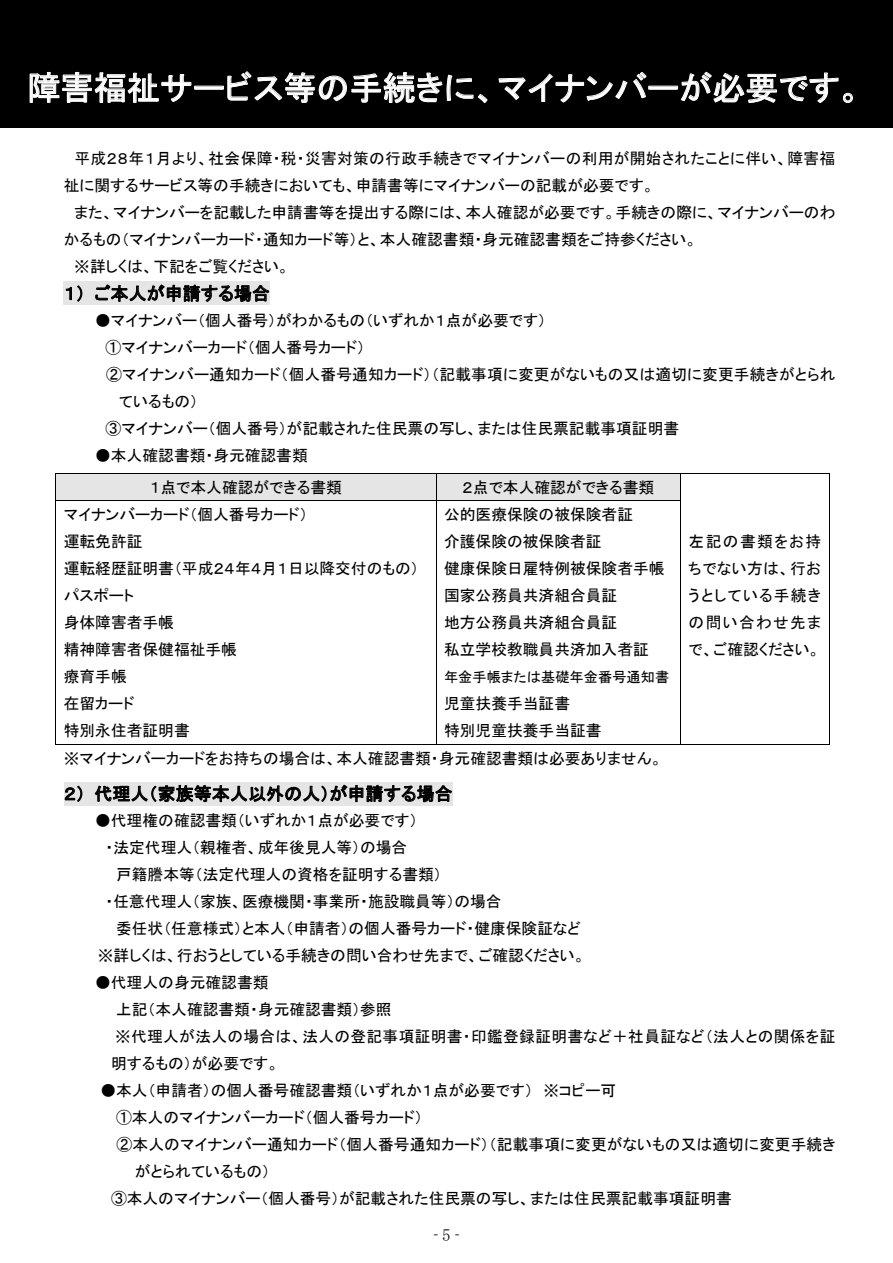
<style>
.page{position:relative;width:893px;height:1263px;background:#fff}
.page>*{position:absolute;margin:0;border:0;box-sizing:border-box;transform-origin:0 0}
.t1{font:33px "MS P Gothic";letter-spacing:.005em;color:#fff}
.t2{font:18px "MS P Gothic";letter-spacing:.005em;color:#000}
.t3{font:16.95px "MS Mincho";color:#000;scale:.5 1}
.t4{font:15.75px/27px "MS P Gothic";color:#000}
.t5{font:15.75px "Century";color:#000}
.t6{font:14.25px "MS P Gothic";color:#000}
</style>
<div class="page">
<div style="left:0;top:0;width:893px;height:128px;background:#000"></div>
<div style="left:64px;top:282px;width:206px;height:23px;background:#e5e5e5"></div>
<div style="left:64px;top:782px;width:389px;height:23px;background:#e5e5e5"></div>
<div style="left:56px;top:473px;width:380px;height:27px;background:#e5e5e5"></div>
<div style="left:436px;top:473px;width:244px;height:27px;background:#e5e5e5"></div>
<hr style="left:55px;top:473px;width:775px;height:1px;background:#000">
<svg style="left:55px;top:474px;width:1px;height:26px"></svg>
<svg style="left:436px;top:474px;width:1px;height:26px"></svg>
<svg style="left:680px;top:474px;width:1px;height:26px"></svg>
<hr style="left:55px;top:500px;width:626px;height:1px;background:#000">
<svg style="left:829px;top:474px;width:1px;height:27px"></svg>
<hr style="left:55px;top:501px;width:1px;height:244px;background:#000">
<hr style="left:55px;top:744px;width:381px;height:1px;background:#000">
<hr style="left:436px;top:501px;width:1px;height:244px;background:#000">
<hr style="left:436px;top:744px;width:244px;height:1px;background:#000">
<hr style="left:680px;top:501px;width:1px;height:244px;background:#000">
<hr style="left:681px;top:744px;width:148px;height:1px;background:#000">
<hr style="left:829px;top:501px;width:1px;height:244px;background:#000">
<h1 class="t1" style="left:27px;top:71px;width:836px">障害福祉サービス等の手続きに、マイナンバーが必要です。</h1>
<p class="t4" style="left:64px;top:145px;width:773px;text-indent:11px">平成２８年１月より、社会保障税・ ・災害対策の行政手続きでマイナンバーの利用が開始されたことに伴い、障害福祉に関するサービス等の手続きにおいても、申請書等にマイナンバーの記載が必要です。</p>
<p class="t4" style="left:74px;top:199px;width:763px">また、マイナンバーを記載した申請書等を提出する際には、本人確認が必要です。手続きの際に、マイナンバーのわ</p>
<p class="t4" style="left:64px;top:226px;width:635px">かるもの（マイナンバーカード・通知カード等と） 、本人確認書類・身元確認書類をご持参ください。</p>
<p class="t4" style="left:74px;top:253px;width:217px">※詳しくは、下記をご覧ください。</p>
<p class="t2" style="left:94px;top:284px;width:177px">ご本人が申請する場合</p>
<p class="t2" style="left:64px;top:284px;width:23px">１）</p>
<p class="t4" style="left:95px;top:307px;width:452px">●マイナンバー（個人番号）がわかるもの（いずれか１点が必要です(</p>
<p class="t4" style="left:106px;top:334px;width:261px">①マイナンバーカード（個人番号カード(</p>
<p class="t4" style="left:106px;top:361px;width:731px">②マイナンバー通知カード（個人番号通知カード）（記載事項に変更がないもの又は適切に変更手続きがとられ</p>
<p class="t4" style="left:119px;top:388px;width:80px">ているもの(</p>
<p class="t4" style="left:106px;top:415px;width:575px">③マイナンバー（個人番号）が記載された住民票の写し、または住民票記載事項証明書</p>
<p class="t4" style="left:95px;top:442px;width:214px">●本人確認書類・身元確認書類</p>
<p class="t4" style="left:64px;top:473px;width:356px;text-indent:86px">１点で本人確認ができる書類<br>マイナンバーカード（個人番号カード(<br>運転免許証<br>運転経歴証明書（平成２４年４月１日以降交付のもの(パスポート<br>身体障害者手帳<br>精神障害者保健福祉手帳<br>療育手帳<br>在留カード<br>特別永住者証明書</p>
<p class="t4" style="left:462px;top:473px;width:194px">２点で本人確認ができる書類</p>
<p class="t4" style="left:444px;top:501px;width:222px">公的医療保険の被保険者証<br>介護保険の被保険者証<br>健康保険日雇特例被保険者手帳国家公務員共済組合員証<br>地方公務員共済組合員証<br>私立学校教職員共済加入者証</p>
<p class="t6" style="left:444px;top:670px;width:227px">年金手帳または基礎年金番号通知書</p>
<p class="t4" style="left:444px;top:690px;width:159px">児童扶養手当証書<br>特別児童扶養手当証書</p>
<p class="t4" style="left:64px;top:745px;width:600px">※マイナンバーカードをお持ちの場合は、本人確認書類・身元確認書類は必要ありません。</p>
<p class="t2" style="left:94px;top:785px;width:360px">代理人（家族等本人以外の人）が申請する場合</p>
<p class="t2" style="left:64px;top:785px;width:23px">２）</p>
<p class="t4" style="left:689px;top:528px;width:134px;text-align:justify">左記の書類をお持ちでない方は、行おうとしている手続きの問い合わせ先まで、ご確認ください。</p>
<p class="t4" style="left:95px;top:807px;width:324px">●代理権の確認書類（いずれか１点が必要です(</p>
<p class="t4" style="left:106px;top:834px;width:303px">・法定代理人（親権者、成年後見人等）の場合</p>
<p class="t4" style="left:116px;top:861px;width:327px">戸籍謄本等（法定代理人の資格を証明する書類(</p>
<p class="t4" style="left:106px;top:888px;width:398px">・任意代理人（家族、医療機関・事業所・施設職員等）の場合</p>
<p class="t4" style="left:116px;top:915px;width:467px">委任状（任意様式）と本人（申請者）の個人番号カード・健康保険証など</p>
<p class="t4" style="left:98px;top:942px;width:489px">※詳しくは、行おうとしている手続きの問い合わせ先まで、ご確認ください。</p>
<p class="t4" style="left:95px;top:969px;width:175px">●代理人の身元確認書類</p>
<p class="t4" style="left:116px;top:996px;width:277px">上記（本人確認書類・身元確認書類）参照</p>
<p class="t4" style="left:115px;top:1023px;width:722px">※代理人が法人の場合は、法人の登記事項証明書・印鑑登録証明書など＋社員証など（法人との関係を証</p>
<p class="t4" style="left:111px;top:1050px;width:169px">明するもの）が必要です。</p>
<p class="t4" style="left:100px;top:1077px;width:517px">●本人（申請者）の個人番号確認書類（いずれか１点が必要です） ※コピー可</p>
<p class="t4" style="left:116px;top:1104px;width:308px">①本人のマイナンバーカード（個人番号カード(</p>
<p class="t4" style="left:117px;top:1131px;width:721px">②本人のマイナンバー通知カード（個人番号通知カード）（記載事項に変更がないもの又は適切に変更手続き</p>
<p class="t4" style="left:135px;top:1158px;width:137px">がとられているもの(</p>
<p class="t4" style="left:111px;top:1185px;width:622px">③本人のマイナンバー（個人番号）が記載された住民票の写し、または住民票記載事項証明書</p>
<p class="t5" style="left:436px;top:1222px;width:30px">-5-</p>
<p class="t3" style="left:434px;top:1227px;width:53px">-5-</p>
</div>
